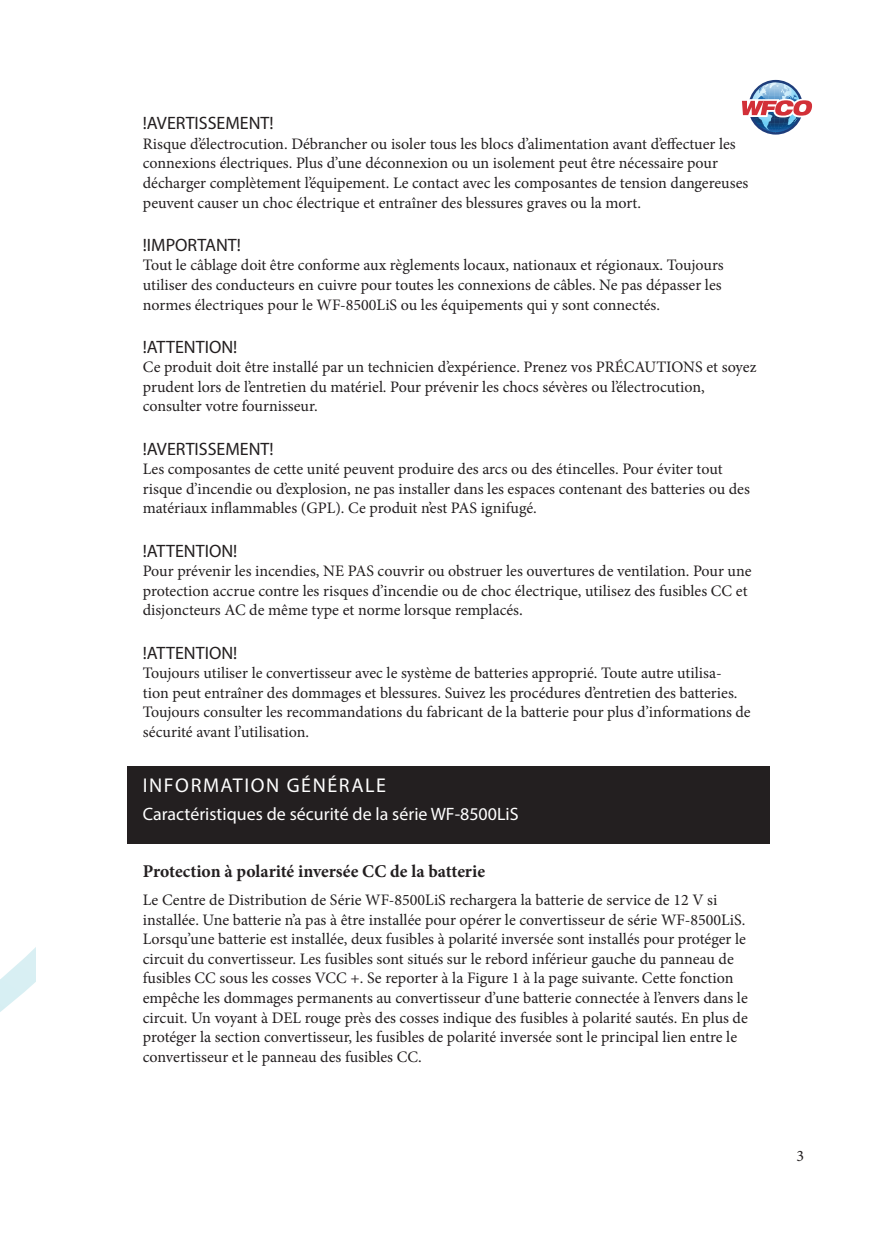
<style>
.page{position:relative;width:891px;height:1233px;background:#fff}
.page>*{position:absolute;margin:0;border:0;box-sizing:border-box;transform-origin:0 0}
.BIG_SECTIO_HEADER{font:20px "Myriad Pro";letter-spacing:.08em;color:#fff}
.MAIN_BODY_TEXT{font:18px "Myriad Pro";color:#231f20}
.SECTION_SUBHEADER{font:18px "Myriad Pro";color:#fff}
.BODY_TEXT_HEADERS{font:700 18px "Minion Pro";letter-spacing:-.005em;color:#231f20}
.MAIN_BODY_TEXT-2{font:16px/19.6px "Minion Pro";color:#231f20}
.s1{font-size:16.4px}
</style>
<div class="page">
<svg style="left:0;top:947px;width:36px;height:65px"></svg>
<div style="left:127px;top:766px;width:642px;height:78px;background:#231f20"></div>
<svg style="left:742px;top:81px;width:71px;height:52px"></svg>
<p class="MAIN_BODY_TEXT" style="left:143px;top:112px;width:132px">!AVERTISSEMENT!</p>
<p class="MAIN_BODY_TEXT-2" style="left:143px;top:134px;width:607px">Risque d’électrocution. Débrancher ou isoler tous les blocs d’alimentation avant d’effectuer les connexions électriques. Plus d’une déconnexion ou un isolement peut être nécessaire pour décharger complètement l’équipement. Le contact avec les composantes de tension dangereuses peuvent causer un choc électrique et entraîner des blessures graves ou la mort.</p>
<p class="MAIN_BODY_TEXT" style="left:143px;top:234px;width:100px">!IMPORTANT!</p>
<p class="MAIN_BODY_TEXT-2" style="left:143px;top:256px;width:583px">Tout le câblage doit être conforme aux règlements locaux, nationaux et régionaux. Toujours</p>
<p class="MAIN_BODY_TEXT-2" style="left:143px;top:275px;width:580px">utiliser des conducteurs en cuivre pour toutes les connexions de câbles. Ne pas dépasser les normes électriques pour le WF-8500LiS ou les équipements qui y sont connectés.</p>
<p class="MAIN_BODY_TEXT" style="left:143px;top:336px;width:96px">!ATTENTION!</p>
<p class="MAIN_BODY_TEXT-2" style="left:143px;top:357px;width:615px">Ce produit doit être installé par un technicien d’expérience. Prenez vos PRÉCAUTIONS et soyez prudent lors de l’entretien du matériel. Pour prévenir les chocs sévères ou l’électrocution,</p>
<p class="MAIN_BODY_TEXT-2" style="left:143px;top:397px;width:176px">consulter votre fournisseur.</p>
<p class="MAIN_BODY_TEXT" style="left:143px;top:437px;width:132px">!AVERTISSEMENT!</p>
<p class="MAIN_BODY_TEXT-2" style="left:143px;top:459px;width:609px">Les composantes de cette unité peuvent produire des arcs ou des étincelles. Pour éviter tout risque d’incendie ou d’explosion, ne pas installer dans les espaces contenant des batteries ou des matériaux inflammables (GPL). Ce produit n’est PAS ignifugé.</p>
<p class="MAIN_BODY_TEXT" style="left:143px;top:539px;width:96px">!ATTENTION!</p>
<p class="MAIN_BODY_TEXT-2" style="left:143px;top:561px;width:610px">Pour prévenir les incendies, NE PAS couvrir ou obstruer les ouvertures de ventilation. Pour une protection accrue contre les risques d’incendie ou de choc électrique, utilisez des fusibles CC et disjoncteurs AC de même type et norme lorsque remplacés<span class="s1">.</span></p>
<p class="MAIN_BODY_TEXT" style="left:143px;top:641px;width:96px">!ATTENTION!</p>
<p class="MAIN_BODY_TEXT-2" style="left:143px;top:663px;width:609px">Toujours utiliser le convertisseur avec le système de batteries approprié. Toute autre utilisa&shy;tion peut entraîner des dommages et blessures. Suivez les procédures d’entretien des batteries.<br>Toujours consulter les recommandations du fabricant de la batterie pour plus d’informations de sécurité avant l’utilisation.</p>
<p class="BIG_SECTIO_HEADER" style="left:143px;top:773px;width:245px">INFORMATION GÉNÉRALE</p>
<p class="SECTION_SUBHEADER" style="left:143px;top:803px;width:377px">Caractéristiques de sécurité de la série WF-8500LiS</p>
<p class="BODY_TEXT_HEADERS" style="left:143px;top:859px;width:344px">Protection à polarité inversée CC de la batterie</p>
<p class="MAIN_BODY_TEXT-2" style="left:143px;top:890px;width:607px">Le Centre de Distribution de Série WF-8500LiS rechargera la batterie de service de 12 V si installée. Une batterie n’a pas à être installée pour opérer le convertisseur de série WF-8500LiS.<br>Lorsqu’une batterie est installée, deux fusibles à polarité inversée sont installés pour protéger le circuit du convertisseur. Les fusibles sont situés sur le rebord inférieur gauche du panneau de fusibles CC sous les cosses VCC +. Se reporter à la Figure 1 à la page suivante. Cette fonction empêche les dommages permanents au convertisseur d’une batterie connectée à l’envers dans le circuit. Un voyant à DEL rouge près des cosses indique des fusibles à polarité sautés. En plus de protéger la section convertisseur, les fusibles de polarité inversée sont le principal lien entre le convertisseur et le panneau des fusibles CC.</p>
<p class="MAIN_BODY_TEXT-2" style="left:797px;top:1146px;width:9px">3</p>
</div>
